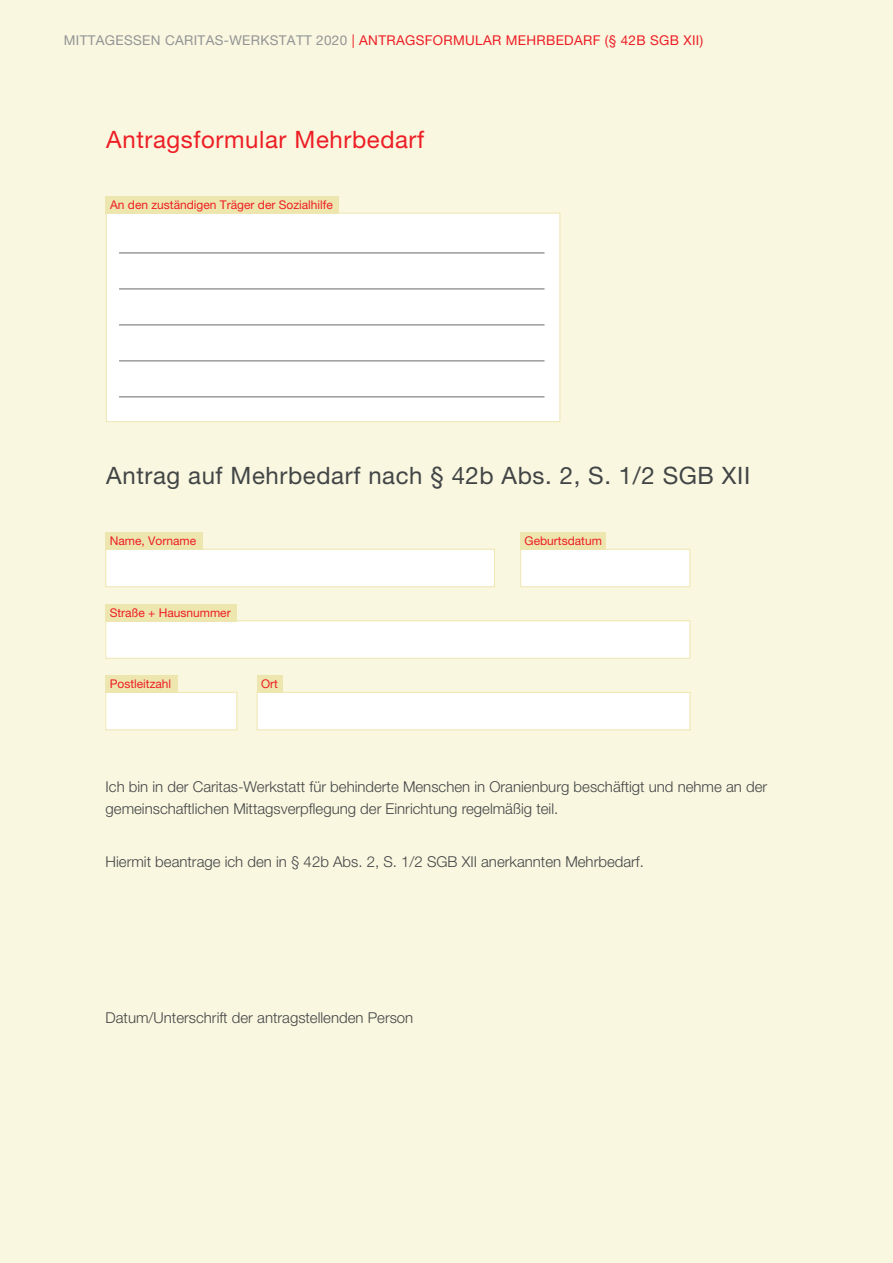
<style>
.page{position:relative;width:893px;height:1263px;background:#faf7e0}
.page>*{position:absolute;margin:0;border:0;box-sizing:border-box;transform-origin:0 0}
.t1{font:24px "Helvetica Neue LT Pro";letter-spacing:.025em;color:#424546}
.t2{font:24px "Helvetica Neue LT Pro";letter-spacing:.025em;color:#ed1e26}
.t3{font:300 15px/22.5px "Helvetica Neue LT Pro";color:#424546}
.t4{font:13.5px "Helvetica Neue LT Pro";letter-spacing:.025em;color:#ed1e26}
.t5{font:12px "Helvetica Neue LT Pro";color:#ed1e26}
.s1{color:#929495}
</style>
<div class="page">
<div style="left:106px;top:213px;width:454px;height:209px;background:#fff"></div>
<div style="left:106px;top:213px;width:454px;height:209px;border:1px solid #eee5ae"></div>
<div style="left:106px;top:196px;width:233px;height:17px;background:#ede6af"></div>
<div style="left:106px;top:549px;width:388px;height:38px;background:#fff"></div>
<div style="left:105px;top:549px;width:390px;height:38px;border:1px solid #eee5ae"></div>
<div style="left:106px;top:621px;width:584px;height:37px;background:#fff"></div>
<div style="left:105px;top:620px;width:585px;height:39px;border:1px solid #eee5ae"></div>
<div style="left:106px;top:692px;width:131px;height:38px;background:#fff"></div>
<div style="left:105px;top:692px;width:132px;height:38px;border:1px solid #eee5ae"></div>
<div style="left:257px;top:692px;width:433px;height:38px;background:#fff"></div>
<div style="left:257px;top:692px;width:433px;height:38px;border:1px solid #eee5ae"></div>
<div style="left:521px;top:549px;width:169px;height:38px;background:#fff"></div>
<div style="left:520px;top:549px;width:170px;height:38px;border:1px solid #eee5ae"></div>
<div style="left:106px;top:533px;width:97px;height:17px;background:#ede6af"></div>
<div style="left:106px;top:604px;width:131px;height:17px;background:#ede6af"></div>
<div style="left:106px;top:676px;width:72px;height:17px;background:#ede6af"></div>
<div style="left:257px;top:676px;width:25px;height:17px;background:#ede6af"></div>
<div style="left:520px;top:533px;width:85px;height:17px;background:#ede6af"></div>
<hr style="left:119px;top:253px;width:425px;height:1px;background:#676a6a">
<hr style="left:119px;top:289px;width:425px;height:1px;background:#676a6a">
<hr style="left:119px;top:325px;width:425px;height:1px;background:#676a6a">
<hr style="left:119px;top:361px;width:425px;height:1px;background:#676a6a">
<hr style="left:119px;top:397px;width:425px;height:1px;background:#676a6a">
<p class="t4" style="left:64px;top:36px;width:641px"><span class="s1">MITTAGESSEN CARITAS-WERKSTATT 2020</span> | ANTRAGSFORMULAR MEHRBEDARF (§ 42B SGB XII)</p>
<h1 class="t2" style="left:106px;top:131px;width:320px">Antragsformular Mehrbedarf</h1>
<p class="t5" style="left:110px;top:201px;width:224px">An den zuständigen Träger der Sozialhilfe</p>
<h1 class="t1" style="left:106px;top:467px;width:645px">Antrag auf Mehrbedarf nach § 42b Abs. 2, S. 1/2 SGB XII</h1>
<p class="t5" style="left:110px;top:537px;width:88px">Name, Vorname</p>
<p class="t5" style="left:110px;top:608px;width:122px">Straße + Hausnummer</p>
<p class="t5" style="left:110px;top:680px;width:63px">Postleitzahl</p>
<p class="t5" style="left:261px;top:680px;width:18px">Ort</p>
<p class="t5" style="left:525px;top:537px;width:79px">Geburtsdatum</p>
<p class="t3" style="left:106px;top:777px;width:663px">Ich bin in der Caritas-Werkstatt für behinderte Menschen in Oranienburg beschäftigt und nehme an der gemeinschaftlichen Mittagsverpflegung der Einrichtung regelmäßig teil.</p>
<p class="t3" style="left:106px;top:851px;width:540px">Hiermit beantrage ich den in § 42b Abs. 2, S. 1/2 SGB XII anerkannten Mehrbedarf.</p>
<p class="t3" style="left:106px;top:1008px;width:309px">Datum/Unterschrift der antragstellenden Person</p>
</div>
